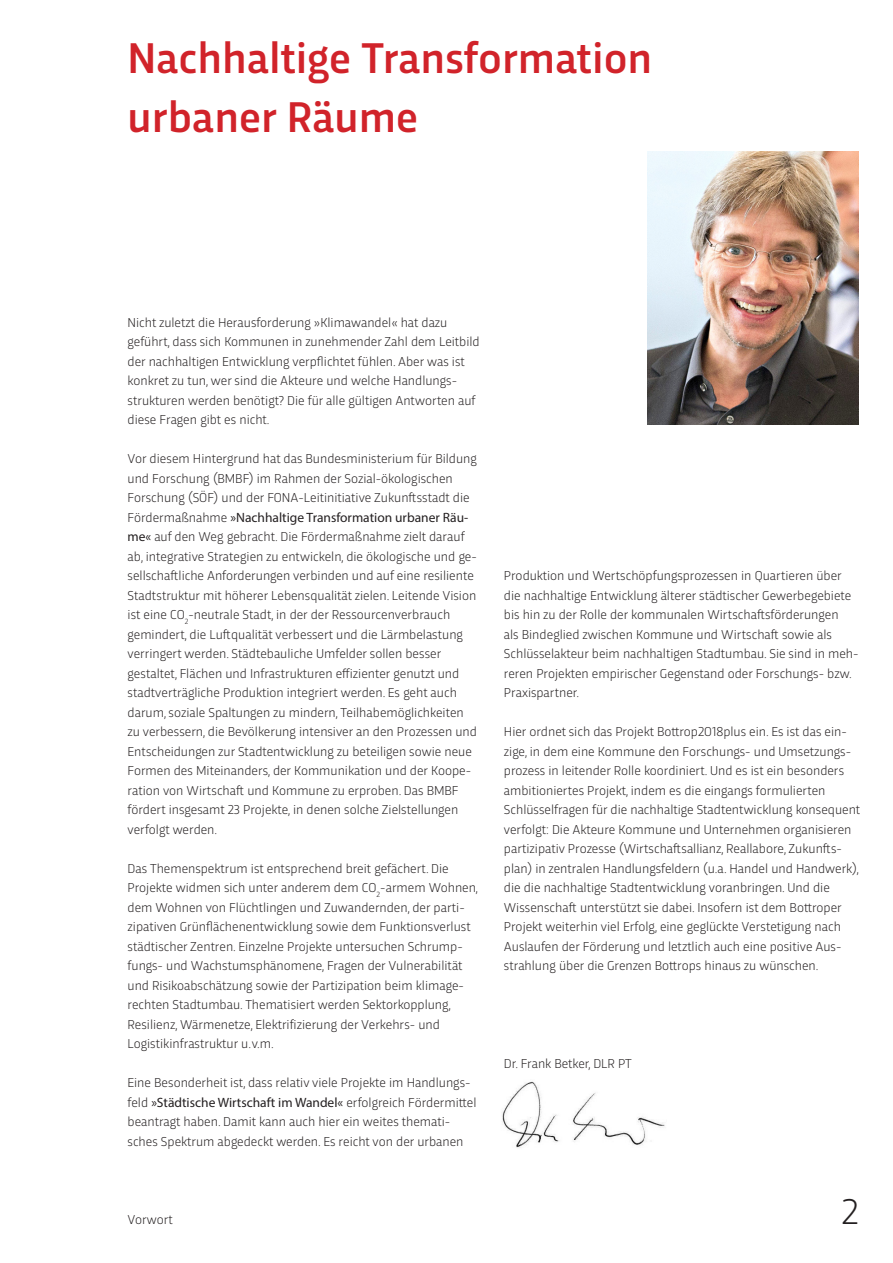
<style>
.page{position:relative;width:893px;height:1263px;background:#fff}
.page>*{position:absolute;margin:0;border:0;box-sizing:border-box;transform-origin:0 0}
.Headline{font:500 45px/58.5px "Trasandina W03";color:#d1232a}
.t1{font:300 37.5px "Trasandina W03";color:#231f20}
.Fließtext{font:300 13.5px/19.5px "Trasandina W03";color:#231f20}
.s1{font-family:"Myriad Pro";font-weight:400}
</style>
<div class="page">
<img style="left:502px;top:1081px;width:163px;height:67px">
<img style="left:647px;top:151px;width:212px;height:273px">
<p class="Headline" style="left:128px;top:25px;width:526px">Nachhaltige Transformation urbaner Räume</p>
<p class="Fließtext" style="left:128px;top:311px;width:354px">Nicht zuletzt die Herausforderung »Klimawandel« hat dazu geführt, dass sich Kommunen in zunehmender Zahl dem Leitbild der nachhaltigen Entwicklung verpflichtet fühlen. Aber was ist konkret zu tun, wer sind die Akteure und welche Handlungs&shy;strukturen werden benötigt? Die für alle gültigen Antworten auf diese Fragen gibt es nicht.</p>
<p class="Fließtext" style="left:128px;top:448px;width:351px">Vor diesem Hintergrund hat das Bundesministerium für Bildung und Forschung (BMBF) im Rahmen der Sozial-ökologischen Forschung (SÖF) und der FONA-Leitinitiative Zukunftsstadt die Fördermaßnahme <span class="s1">»Nachhaltige Transformation urbaner Räu&shy;me«</span> auf den Weg gebracht. Die Fördermaßnahme zielt darauf ab, integrative Strategien zu entwickeln, die ökologische und ge&shy;sellschaftliche Anforderungen verbinden und auf eine resiliente Stadtstruktur mit höherer Lebensqualität zielen. Leitende Vision ist eine CO<sub>2</sub>-neutrale Stadt, in der der Ressourcenverbrauch gemindert, die Luftqualität verbessert und die Lärmbelastung verringert werden. Städtebauliche Umfelder sollen besser gestaltet, Flächen und Infrastrukturen effizienter genutzt und stadtverträgliche Produktion integriert werden. Es geht auch darum, soziale Spaltungen zu mindern, Teilhabemöglichkeiten zu verbessern, die Bevölkerung intensiver an den Prozessen und Entscheidungen zur Stadtentwicklung zu beteiligen sowie neue Formen des Miteinanders, der Kommunikation und der Koope&shy;ration von Wirtschaft und Kommune zu erproben. Das BMBF fördert insgesamt 23 Projekte, in denen solche Zielstellungen verfolgt werden.</p>
<p class="Fließtext" style="left:128px;top:857px;width:352px">Das Themenspektrum ist entsprechend breit gefächert. Die Projekte widmen sich unter anderem dem CO<sub>2</sub>-armem Wohnen, dem Wohnen von Flüchtlingen und Zuwandernden, der parti&shy;zipativen Grünflächenentwicklung sowie dem Funktionsverlust städtischer Zentren. Einzelne Projekte untersuchen Schrump&shy;fungs- und Wachstumsphänomene, Fragen der Vulnerabilität und Risikoabschätzung sowie der Partizipation beim klimage&shy;rechten Stadtumbau. Thematisiert werden Sektorkopplung, Resilienz, Wärmenetze, Elektrifizierung der Verkehrs- und Logistikinfrastruktur u.v.m.</p>
<p class="Fließtext" style="left:128px;top:1072px;width:350px">Eine Besonderheit ist, dass relativ viele Projekte im Handlungs&shy;feld <span class="s1">»Städtische Wirtschaft im Wandel«</span> erfolgreich Fördermittel beantragt haben. Damit kann auch hier ein weites themati&shy;sches Spektrum abgedeckt werden. Es reicht von der urbanen</p>
<p class="Fließtext" style="left:128px;top:1208px;width:47px">Vorwort</p>
<p class="Fließtext" style="left:504px;top:565px;width:356px">Produktion und Wertschöpfungsprozessen in Quartieren über die nachhaltige Entwicklung älterer städtischer Gewerbegebiete bis hin zu der Rolle der kommunalen Wirtschaftsförderungen<br>als Bindeglied zwischen Kommune und Wirtschaft sowie als Schlüsselakteur beim nachhaltigen Stadtumbau. Sie sind in meh&shy;reren Projekten empirischer Gegenstand oder Forschungs- bzw.<br>Praxispartner.</p>
<p class="Fließtext" style="left:504px;top:721px;width:358px">Hier ordnet sich das Projekt Bottrop2018plus ein. Es ist das ein&shy;zige, in dem eine Kommune den Forschungs- und Umsetzungs&shy;prozess in leitender Rolle koordiniert. Und es ist ein besonders ambitioniertes Projekt, indem es die eingangs formulierten Schlüsselfragen für die nachhaltige Stadtentwicklung konsequent verfolgt: Die Akteure Kommune und Unternehmen organisieren partizipativ Prozesse (Wirtschaftsallianz, Reallabore, Zukunfts&shy;plan) in zentralen Handlungsfeldern (u.a. Handel und Handwerk), die die nachhaltige Stadtentwicklung voranbringen. Und die Wissenschaft unterstützt sie dabei. Insofern ist dem Bottroper Projekt weiterhin viel Erfolg, eine geglückte Verstetigung nach Auslaufen der Förderung und letztlich auch eine positive Aus&shy;strahlung über die Grenzen Bottrops hinaus zu wünschen.</p>
<p class="Fließtext" style="left:504px;top:1052px;width:129px">Dr. Frank Betker, DLR PT</p>
<p class="t1" style="left:842px;top:1184px;width:19px">2</p>
</div>
